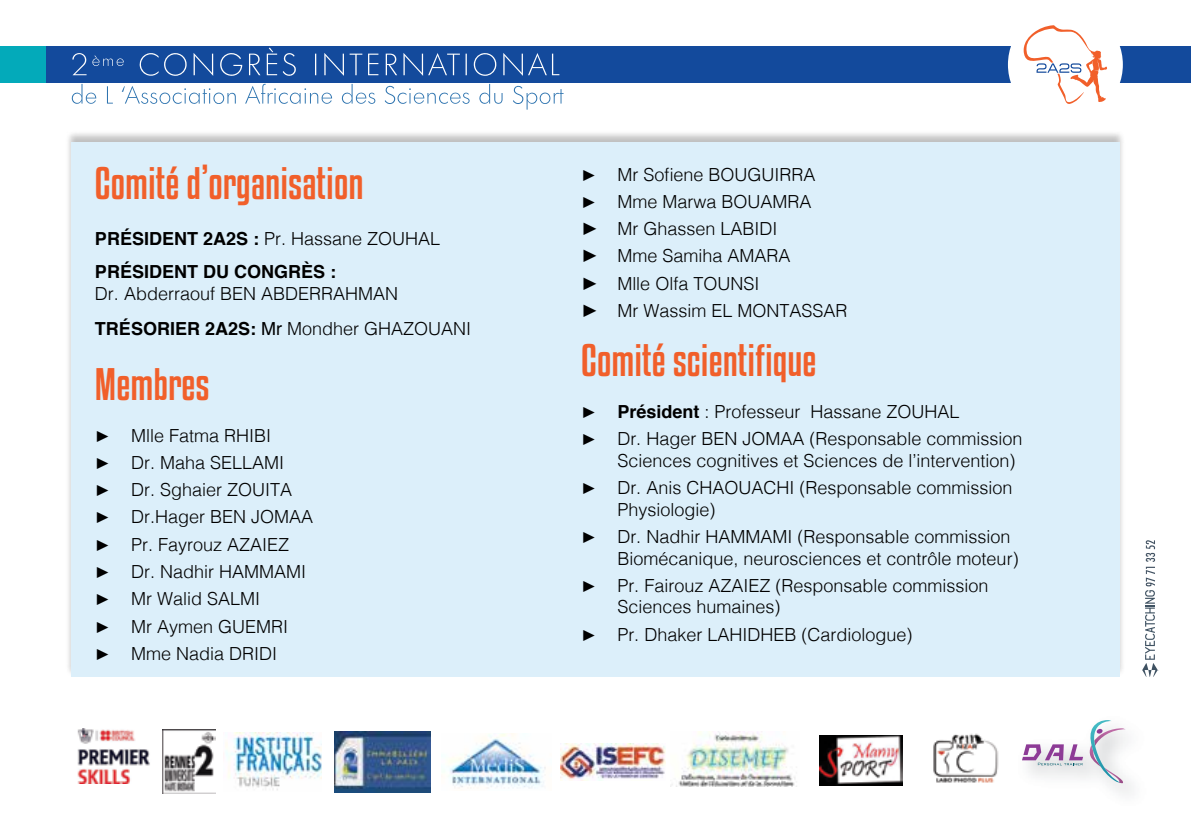
<style>
.page{position:relative;width:1191px;height:840px;background:#fff}
.page>*{position:absolute;margin:0;border:0;box-sizing:border-box;transform-origin:0 0}
.t1{font:40px "Kenyan Coffee Rg";color:#f15f2a}
.t2{font:300 18px/27.2px "Helvetica";color:#000}
.t3{font:700 18px/33px "Helvetica";color:#000}
.s1{font-weight:300}
.s2{font-weight:700}
.s3{font-weight:400}
.s4{font-family:"Impact";font-weight:400;font-size:16px}
.s5{font-family:"Impact";font-weight:400}
</style>
<div class="page">
<div style="left:0;top:46px;width:1191px;height:37px;background:#134a9c"></div>
<div style="left:1008px;top:7px;width:114px;height:115px;background:#fff;border-radius:50%"></div>
<svg style="left:1023px;top:25px;width:84px;height:79px"></svg>
<svg style="left:72px;top:47px;width:487px;height:29px"></svg>
<svg style="left:71px;top:84px;width:492px;height:26px"></svg>
<div style="left:0;top:46px;width:45px;height:37px;background:#03aaba"></div>
<div style="left:65px;top:130px;width:1060px;height:546px;background:#000;opacity:.25"></div>
<div style="left:71px;top:142px;width:1048px;height:534px;background:#dceffa"></div>
<img style="left:162px;top:729px;width:53px;height:63px">
<img style="left:335px;top:731px;width:95px;height:60px">
<img style="left:819px;top:735px;width:83px;height:50px">
<img style="left:448px;top:733px;width:98px;height:56px">
<img style="left:226px;top:732px;width:96px;height:58px">
<img style="left:933px;top:733px;width:66px;height:50px">
<img style="left:560px;top:743px;width:105px;height:36px">
<img style="left:670px;top:731px;width:125px;height:55px">
<img style="left:1028px;top:752px;width:104px;height:42px">
<svg style="left:1089px;top:720px;width:37px;height:62px"></svg>
<svg style="left:1022px;top:744px;width:61px;height:20px"></svg>
<img style="left:77px;top:728px;width:73px;height:55px">
<svg style="left:1142px;top:540px;width:15px;height:136px"></svg>
<h1 class="t1" style="left:95px;top:159px;width:270px">Comité d’organisation</h1>
<p class="t3" style="left:95px;top:222px;width:345px">PRÉSIDENT 2A2S : <span class="s1">Pr. Hassane ZOU HAL<br></span>PRÉSIDENT DU CONG RÈS :</p>
<p class="t2" style="left:95px;top:274px;width:367px;line-height:35.4px">Dr. Abderraouf BEN ABDERRAHMAN<br><span class="s2">TRÉSORIER 2A2S:</span> <span class="s3">Mr</span> Mondher GHAZOUANI</p>
<h1 class="t1" style="left:95px;top:360px;width:116px">Membres</h1>
<p class="t2" style="left:95px;top:420px;width:178px"><span class="s4">►</span> Mlle Fatma RHIBI <span class="s4">►</span> Dr. Maha SELL</p>
<p class="t2" style="left:95px;top:447px;width:220px;text-indent:157px">AMI<br><span class="s4">►</span> Dr. Sghaier ZOUITA<br><span class="s4">►</span> Dr.Hager BEN JOMAA <span class="s4">►</span> Pr. Fayrouz AZAIEZ<br><span class="s4">►</span> Dr. Nadhir HAMMAMI <span class="s4">►</span> Mr Walid SALMI<br><span class="s4">►</span> Mr Aymen GUEMRI<br><span class="s4">►</span> Mme Nadia DRI DI</p>
<p class="t2" style="left:581px;top:159px;width:236px"><span class="s4">►</span> Mr Sofiene BOUGUIRRA <span class="s4">►</span> Mme Marwa BOUAMRA <span class="s5">►</span> Mr Ghassen LABI DI<br><span class="s5">►</span> Mme Samiha AMARA<br><span class="s5">►</span> Mlle Olfa TOUNSI<br><span class="s5">►</span> Mr Wassim EL MONT</p>
<p class="t2" style="left:789px;top:295px;width:57px">ASSAR</p>
<h1 class="t1" style="left:581px;top:336px;width:237px">Comité scientifique</h1>
<p class="t2" style="left:581px;top:396px;width:443px"><span class="s4">►</span> <span class="s2">PRÉSIDENT</span> : Professeur Hassane ZOUHAL<br><span class="s4">►</span> Dr. Hager BEN JOMAA (Responsable commission</p>
<p class="t2" style="left:581px;top:445px;width:436px;text-align:right">Sciences cognitives et Sciences de l’intervention)<br><span class="s4">►</span> Dr. Anis CHAOUACHI (Responsable commission</p>
<p class="t2" style="left:581px;top:494px;width:431px;text-indent:36px">Physiologie)<br><span class="s4">►</span> Dr. Nadhir HAMMAMI (Responsable commission</p>
<p class="t2" style="left:581px;top:543px;width:439px;text-indent:36px">Biomécanique, neurosciences et contrôle moteur) <span class="s4">►</span> Pr. Fairouz AZAIEZ (Responsable commission</p>
<p class="t2" style="left:581px;top:592px;width:201px;text-indent:36px">Sciences humaines) <span class="s4">►</span> Pr. Dhaker Lah</p>
<p class="t2" style="left:742px;top:619px;width:172px">iDh eb (Cardiologue)</p>
</div>
